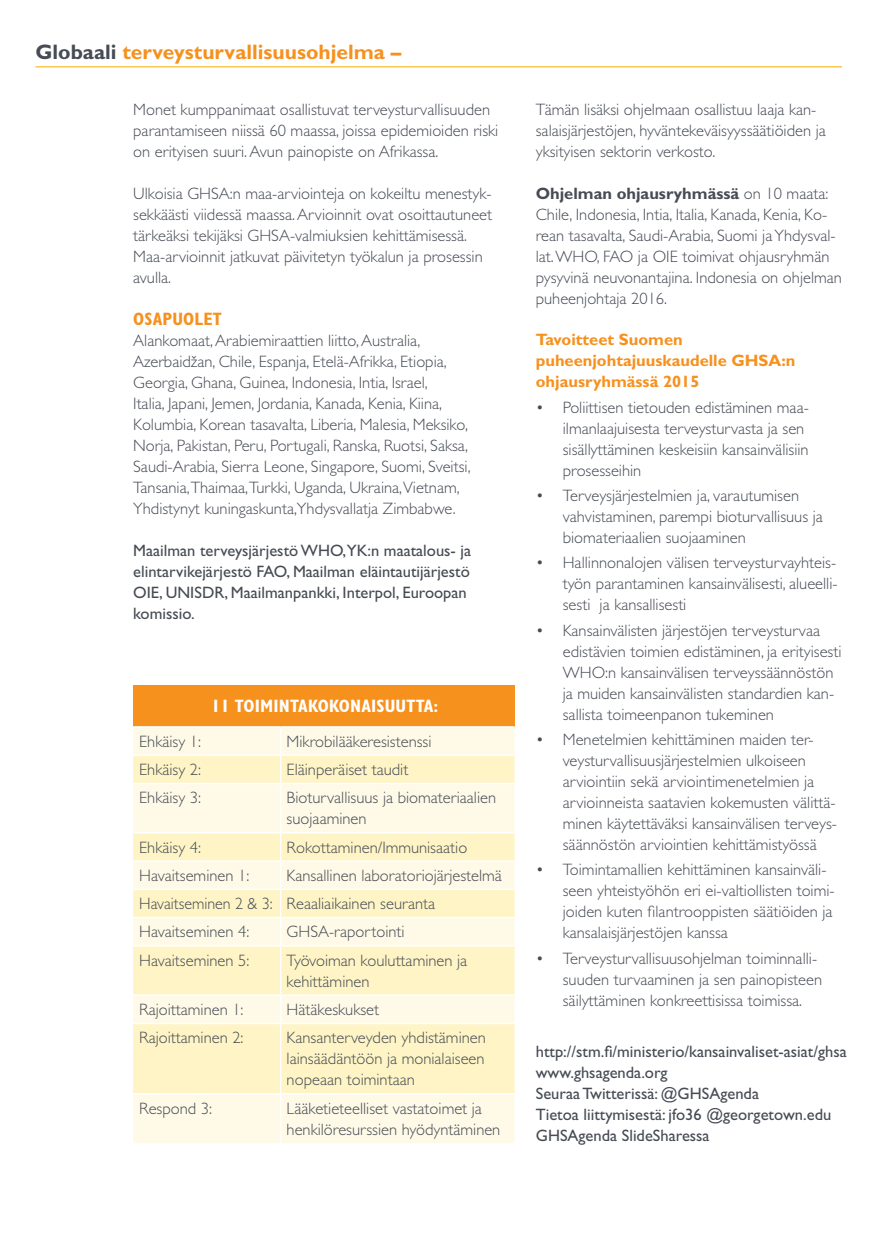
<style>
.page{position:relative;width:893px;height:1251px;background:#fff}
.page>*{position:absolute;margin:0;border:0;box-sizing:border-box;transform-origin:0 0}
.t1{font:700 21px "Gill Sans Std";color:#f6911e}
.t2{font:700 condensed 18px "Gill Sans Std";letter-spacing:.01em;color:#fff}
.t3{font:700 condensed 18px "Gill Sans Std";letter-spacing:.01em;color:#f6911e}
.t4{font:300 16.5px/21px "Gill Sans Std";color:#464b54}
.t5{font:16.5px/21px "Gill Sans Std";color:#464b54}
.t6{font:700 16.5px/21px "Gill Sans Std";color:#f6911e}
.s1{color:#464b54}
.s2{font-weight:700}
</style>
<div class="page">
<hr style="left:35px;top:66px;width:807px;height:1px;background:#fbb416">
<div style="left:133px;top:685px;width:381px;height:41px;background:#f6911e"></div>
<div style="left:133px;top:728px;width:381px;height:414px;background:#fefae7"></div>
<svg style="left:133px;top:755px;width:381px;height:337px;background:#fef6d3"></svg>
<hr style="left:133px;top:754px;width:148px;height:1px;background:#fff">
<hr style="left:281px;top:754px;width:233px;height:1px;background:#fff">
<svg style="left:280px;top:728px;width:1px;height:54px"></svg>
<hr style="left:133px;top:782px;width:148px;height:2px;background:#fff">
<hr style="left:281px;top:782px;width:233px;height:2px;background:#fff">
<hr style="left:280px;top:784px;width:1px;height:47px;background:#fff">
<hr style="left:133px;top:831px;width:148px;height:2px;background:#fff">
<hr style="left:281px;top:831px;width:233px;height:2px;background:#fff">
<hr style="left:133px;top:860px;width:148px;height:1px;background:#fff">
<hr style="left:281px;top:860px;width:233px;height:1px;background:#fff">
<hr style="left:133px;top:888px;width:148px;height:1px;background:#fff">
<hr style="left:281px;top:888px;width:233px;height:1px;background:#fff">
<hr style="left:133px;top:916px;width:148px;height:2px;background:#fff">
<hr style="left:281px;top:916px;width:233px;height:2px;background:#fff">
<svg style="left:280px;top:833px;width:1px;height:111px"></svg>
<hr style="left:133px;top:944px;width:148px;height:2px;background:#fff">
<hr style="left:281px;top:944px;width:233px;height:2px;background:#fff">
<hr style="left:280px;top:946px;width:1px;height:48px;background:#fff">
<hr style="left:133px;top:994px;width:148px;height:1px;background:#fff">
<hr style="left:281px;top:994px;width:233px;height:1px;background:#fff">
<svg style="left:280px;top:995px;width:1px;height:27px"></svg>
<hr style="left:133px;top:1022px;width:148px;height:1px;background:#fff">
<hr style="left:281px;top:1022px;width:233px;height:1px;background:#fff">
<hr style="left:280px;top:1023px;width:1px;height:69px;background:#fff">
<hr style="left:133px;top:1092px;width:148px;height:2px;background:#fff">
<hr style="left:281px;top:1092px;width:233px;height:2px;background:#fff">
<hr style="left:280px;top:1094px;width:1px;height:48px;background:#fff">
<p class="t1" style="left:35px;top:40px;width:367px"><span class="s1">Globaali</span> terveysturvallisuusohjelma –</p>
<p class="t4" style="left:133px;top:99px;width:367px">Monet kumppanimaat osallistuvat terveysturvallisuuden parantamiseen niissä 60 maassa, joissa epidemioiden riski on erityisen suuri. Avun painopiste on Afrikassa.</p>
<p class="t4" style="left:133px;top:183px;width:360px">Ulkoisia GHSA:n maa-arviointeja on kokeiltu menestyk&shy;sekkäästi viidessä maassa. Arvioinnit ovat osoittautuneet tärkeäksi tekijäksi GHSA-valmiuksien kehittämisessä.<br>Maa-arvioinnit jatkuvat päivitetyn työkalun ja prosessin avulla.</p>
<p class="t3" style="left:133px;top:308px;width:90px">OSAPUOLET</p>
<p class="t4" style="left:133px;top:330px;width:339px">Alankomaat, Arabiemiraattien liitto, Australia, Azerbaidžan, Chile, Espanja, Etelä-Afrikka, Etiopia, Georgia, Ghana, Guinea, Indonesia, Intia, Israel,<br>Italia, Japani, Jemen, Jordania, Kanada, Kenia, Kiina, Kolumbia, Korean tasavalta, Liberia, Malesia, Meksiko, Norja, Pakistan, Peru, Portugali, Ranska, Ruotsi, Saksa, Saudi-Arabia, Sierra Leone, Singapore, Suomi, Sveitsi, Tansania,Thaimaa,Turkki, Uganda, Ukraina,Vietnam, Yhdistynyt kuningaskunta,Yhdysvallatja Zimbabwe.</p>
<p class="t5" style="left:133px;top:540px;width:339px">Maailman terveysjärjestö WHO,YK:n maatalous- ja elintarvikejärjestö FAO, Maailman eläintautijärjestö OIE, UNISDR, Maailmanpankki, Interpol, Euroopan komissio.</p>
<p class="t2" style="left:211px;top:695px;width:229px">11 TOIMINTAKOKONAISUUTTA:</p>
<p class="t4" style="left:139px;top:730px;width:63px">Ehkäisy 1:</p>
<p class="t4" style="left:287px;top:730px;width:146px">Mikrobilääkeresistenssi</p>
<p class="t4" style="left:139px;top:759px;width:63px">Ehkäisy 2:</p>
<p class="t4" style="left:287px;top:759px;width:123px">Eläinperäiset taudit</p>
<p class="t4" style="left:139px;top:787px;width:63px">Ehkäisy 3:</p>
<p class="t4" style="left:287px;top:787px;width:211px">Bioturvallisuus ja biomateriaalien suojaaminen</p>
<p class="t4" style="left:139px;top:836px;width:63px">Ehkäisy 4:</p>
<p class="t4" style="left:287px;top:836px;width:182px">Rokottaminen/Immunisaatio</p>
<p class="t4" style="left:139px;top:864px;width:112px">Havaitseminen 1:</p>
<p class="t4" style="left:139px;top:861px;width:364px;line-height:28.2px;text-indent:147px">Kansallinen laboratoriojärjestelmä<br>Havaitseminen 2 &amp; 3: Reaaliaikainen seuranta<br>Havaitseminen 4:</p>
<p class="t4" style="left:287px;top:921px;width:119px">GHSA-raportointi</p>
<p class="t4" style="left:139px;top:949px;width:112px">Havaitseminen 5:</p>
<p class="t4" style="left:287px;top:949px;width:182px">Työvoiman kouluttaminen ja kehittäminen</p>
<p class="t4" style="left:139px;top:998px;width:106px">Rajoittaminen 1:</p>
<p class="t4" style="left:287px;top:998px;width:94px">Hätäkeskukset</p>
<p class="t4" style="left:139px;top:1027px;width:106px">Rajoittaminen 2:</p>
<p class="t4" style="left:287px;top:1027px;width:201px;text-align:justify">Kansanterveyden yhdistäminen lainsäädäntöön ja monialaiseen nopeaan toimintaan</p>
<p class="t4" style="left:139px;top:1097px;width:74px">Respond 3:</p>
<p class="t4" style="left:287px;top:1097px;width:215px">Lääketieteelliset vastatoimet ja henkilöresurssien hyödyntäminen</p>
<p class="t4" style="left:536px;top:99px;width:292px">Tämän lisäksi ohjelmaan osallistuu laaja kan&shy;salaisjärjestöjen, hyväntekeväisyyssäätiöiden ja yksityisen sektorin verkosto.</p>
<p class="t4" style="left:536px;top:183px;width:308px"><span class="s2">Ohjelman ohjausryhmässä</span> on 10 maata:<br>Chile, Indonesia, Intia, Italia, Kanada, Kenia, Ko&shy;rean tasavalta, Saudi-Arabia, Suomi ja Yhdysval&shy;lat. WHO, FAO ja OIE toimivat ohjausryhmän pysyvinä neuvonantajina. Indonesia on ohjelman puheenjohtaja 2016.</p>
<p class="t6" style="left:536px;top:329px;width:261px">Tavoitteet Suomen puheenjohtajuuskaudelle GHSA:n ohjausryhmässä 2015</p>
<p class="t4" style="left:563px;top:396px;width:248px;text-indent:-27px">• Poliittisen tietouden edistäminen maa&shy;ilmanlaajuisesta terveysturvasta ja sen sisällyttäminen keskeisiin kansainvälisiin prosesseihin</p>
<p class="t4" style="left:563px;top:485px;width:262px;text-indent:-27px">• Terveysjärjestelmien ja, varautumisen vahvistaminen, parempi bioturvallisuus ja biomateriaalien suojaaminen</p>
<p class="t4" style="left:563px;top:552px;width:276px;text-align:justify;text-indent:-27px">• Hallinnonalojen välisen terveysturvayhteis&shy;työn parantaminen kansainvälisesti, alueelli&shy;sesti ja kansallisesti</p>
<p class="t4" style="left:563px;top:619px;width:280px;text-indent:-27px">• Kansainvälisten järjestöjen terveysturvaa edistävien toimien edistäminen, ja erityisesti WHO:n kansainvälisen terveyssäännöstön ja muiden kansainvälisten standardien kan&shy;sallista toimeenpanon tukeminen</p>
<p class="t4" style="left:563px;top:728px;width:276px;text-indent:-27px">• Menetelmien kehittäminen maiden ter&shy;veysturvallisuusjärjestelmien ulkoiseen arviointiin sekä arviointimenetelmien ja arvioinneista saatavien kokemusten välittä&shy;minen käytettäväksi kansainvälisen terveys&shy;säännöstön arviointien kehittämistyössä</p>
<p class="t4" style="left:563px;top:859px;width:273px;text-indent:-27px">• Toimintamallien kehittäminen kansainväli&shy;seen yhteistyöhön eri ei-valtiollisten toimi&shy;joiden kuten filantrooppisten säätiöiden ja kansalaisjärjestöjen kanssa</p>
<p class="t4" style="left:563px;top:947px;width:261px;text-indent:-27px">• Terveysturvallisuusohjelman toiminnalli&shy;suuden turvaaminen ja sen painopisteen säilyttäminen konkreettisissa toimissa.</p>
<p class="t5" style="left:536px;top:1040px;width:312px">http://stm.fi/ministerio/kansainvaliset-asiat/ghsa www.ghsagenda.org<br>Seuraa Twitterissä: @GHSAgenda<br>Tietoa liittymisestä: jfo36 @georgetown.edu GHSAgenda SlideSharessa</p>
</div>
